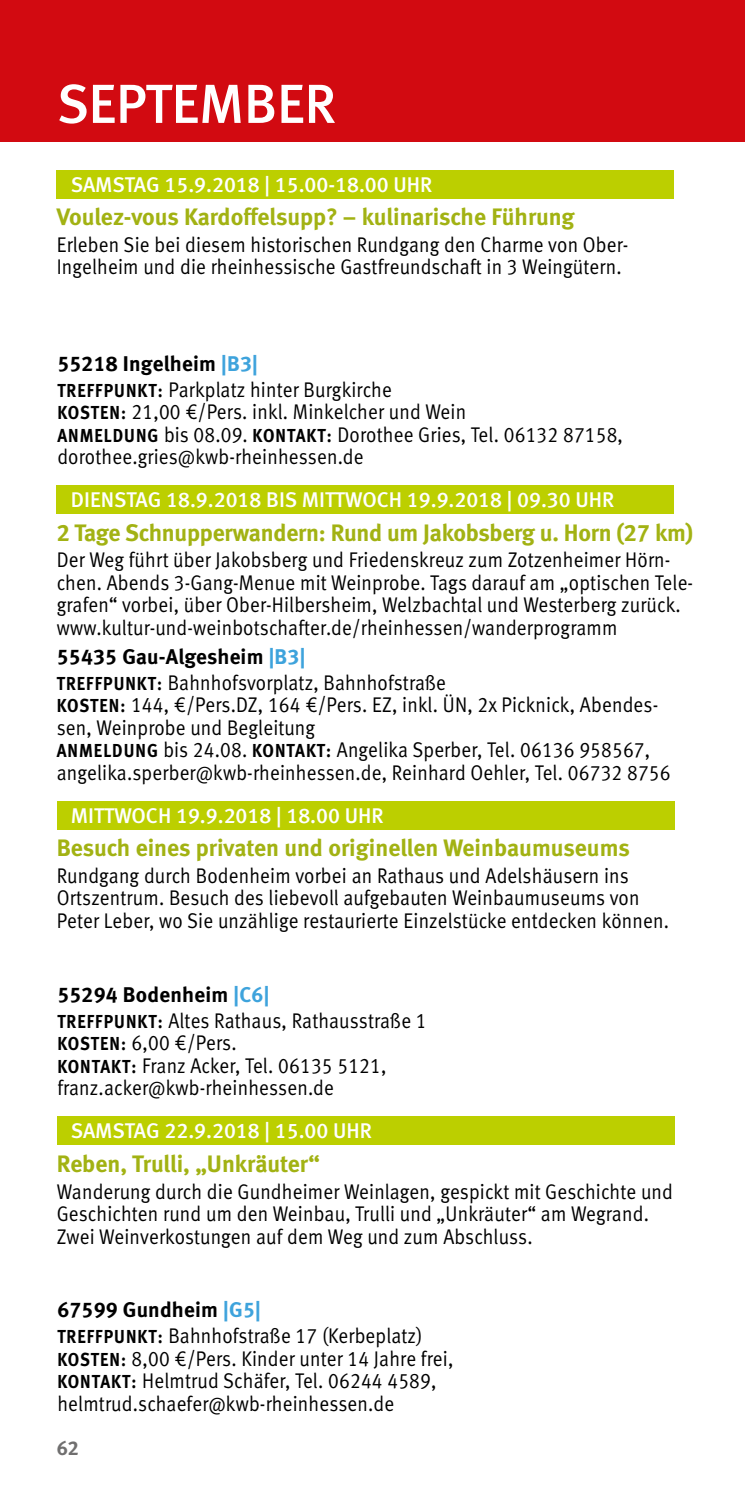
<style>
.page{position:relative;width:745px;height:1489px;background:#fff}
.page>*{position:absolute;margin:0;border:0;box-sizing:border-box;transform-origin:0 0}
.t1{font:55px "Meta Medium LF";color:#fff}
.t2{font:23.75px "Meta Bold LF";letter-spacing:-.005em;color:#a2b213}
.t3{font:21.25px/22.5px "Meta Normal LF";letter-spacing:.01em;color:#000;scale:.9 1}
.t4{font:21.25px "Meta Medium LF";color:#fff}
.t5{font:21.25px "Meta Bold LF";letter-spacing:.01em;color:#000}
.t6{font:20px "Meta Bold LF";color:#706f6f}
.s1{color:#3ea3dc}
.s2{font-family:"Meta Bold LF";font-size:18.75px}
</style>
<div class="page">
<div style="left:0;top:0;width:744px;height:142px;background:#d20a11"></div>
<div style="left:57px;top:801px;width:617px;height:28px;background:#bccf00"></div>
<div style="left:57px;top:1116px;width:617px;height:28px;background:#bccf00"></div>
<div style="left:57px;top:485px;width:616px;height:29px;background:#bccf00"></div>
<div style="left:57px;top:170px;width:616px;height:28px;background:#bccf00"></div>
<h1 class="t1" style="left:57px;top:72px;width:281px">SEPTEMBER</h1>
<p class="t4" style="left:71px;top:172px;width:363px">SAMSTAG 15.9.2018 | 15.00-18.00 UHR</p>
<p class="t2" style="left:57px;top:203px;width:519px">Voulez-vous Kardoffelsupp? – kulinarische Führung</p>
<p class="t3" style="left:57px;top:233px;width:636px">Erleben Sie bei diesem historischen Rundgang den Charme von Ober-<br>Ingelheim und die rheinhessische Gastfreundschaft in 3 Weingütern.</p>
<p class="t5" style="left:57px;top:351px;width:202px">55218 Ingelheim <span class="s1">|B3|</span></p>
<p class="t3" style="left:57px;top:378px;width:629px"><span class="s2">TREFFPUNKT:</span> Parkplatz hinter Burgkirche<br><span class="s2">KOSTEN:</span> 21,00 €/Pers. inkl. Minkelcher und Wein<br><span class="s2">ANMELDUNG</span> bis 08.09. <span class="s2">KONTAKT:</span> Dorothee Gries, Tel. 06132 87158, dorothee.gries@kwb-rheinhessen.de</p>
<p class="t4" style="left:71px;top:487px;width:544px">DIENSTAG 18.9.2018 BIS MITTWOCH 19.9.2018 | 09.30 UHR</p>
<p class="t2" style="left:57px;top:518px;width:637px">2 Tage Schnupperwandern: Rund um Jakobsberg u. Horn (27 km)</p>
<p class="t3" style="left:57px;top:548px;width:708px">Der Weg führt über Jakobsberg und Friedenskreuz zum Zotzenheimer Hörn&shy;chen. Abends 3-Gang-Menue mit Weinprobe. Tags darauf am „optischen Tele&shy;grafen“ vorbei, über Ober-Hilbersheim, Welzbachtal und Westerberg zurück. www.kultur-und-weinbotschafter.de/rheinhessen/wanderprogramm</p>
<p class="t5" style="left:57px;top:643px;width:250px">55435 Gau-Algesheim <span class="s1">|B3|</span></p>
<p class="t3" style="left:57px;top:671px;width:683px"><span class="s2">TREFFPUNKT:</span> Bahnhofsvorplatz, Bahnhofstraße<br><span class="s2">KOSTEN:</span> 144, €/Pers.DZ, 164 €/Pers. EZ, inkl. ÜN, 2x Picknick, Abendes&shy;sen, Weinprobe und Begleitung<br><span class="s2">ANMELDUNG</span> bis 24.08. <span class="s2">KONTAKT:</span> Angelika Sperber, Tel. 06136 958567, angelika.sperber@kwb-rheinhessen.de, Reinhard Oehler, Tel. 06732 8756</p>
<p class="t4" style="left:71px;top:803px;width:314px">MITTWOCH 19.9.2018 | 18.00 UHR</p>
<p class="t2" style="left:57px;top:833px;width:574px">Besuch eines privaten und originellen Weinbaumuseums</p>
<p class="t3" style="left:57px;top:864px;width:681px">Rundgang durch Bodenheim vorbei an Rathaus und Adelshäusern ins<br>Ortszentrum. Besuch des liebevoll aufgebauten Weinbaumuseums von<br>Peter Leber, wo Sie unzählige restaurierte Einzelstücke entdecken können.</p>
<p class="t5" style="left:57px;top:981px;width:213px">55294 Bodenheim <span class="s1">|C6|</span></p>
<p class="t3" style="left:57px;top:1009px;width:411px"><span class="s2">TREFFPUNKT:</span> Altes Rathaus, Rathausstraße 1<br><span class="s2">KOSTEN:</span> 6,00 €/Pers.<br><span class="s2">KONTAKT:</span> Franz Acker, Tel. 06135 5121, franz.acker@kwb-rheinhessen.de</p>
<p class="t4" style="left:71px;top:1118px;width:302px">SAMSTAG 22.9.2018 | 15.00 UHR</p>
<p class="t2" style="left:57px;top:1149px;width:264px">Reben, Trulli, „Unkräuter“</p>
<p class="t3" style="left:57px;top:1179px;width:685px">Wanderung durch die Gundheimer Weinlagen, gespickt mit Geschichte und<br>Geschichten rund um den Weinbau, Trulli und „Unkräuter“ am Wegrand.<br>Zwei Weinverkostungen auf dem Weg und zum Abschluss.</p>
<p class="t5" style="left:57px;top:1297px;width:205px">67599 Gundheim <span class="s1">|G5|</span></p>
<p class="t3" style="left:57px;top:1324px;width:441px"><span class="s2">TREFFPUNKT:</span> Bahnhofstraße 17 (Kerbeplatz)<br><span class="s2">KOSTEN:</span> 8,00 €/Pers. Kinder unter 14 Jahre frei, <span class="s2">KONTAKT:</span> Helmtrud Schäfer, Tel. 06244 4589, helmtrud.schaefer@kwb-rheinhessen.de</p>
<p class="t6" style="left:57px;top:1435px;width:24px">62</p>
</div>
